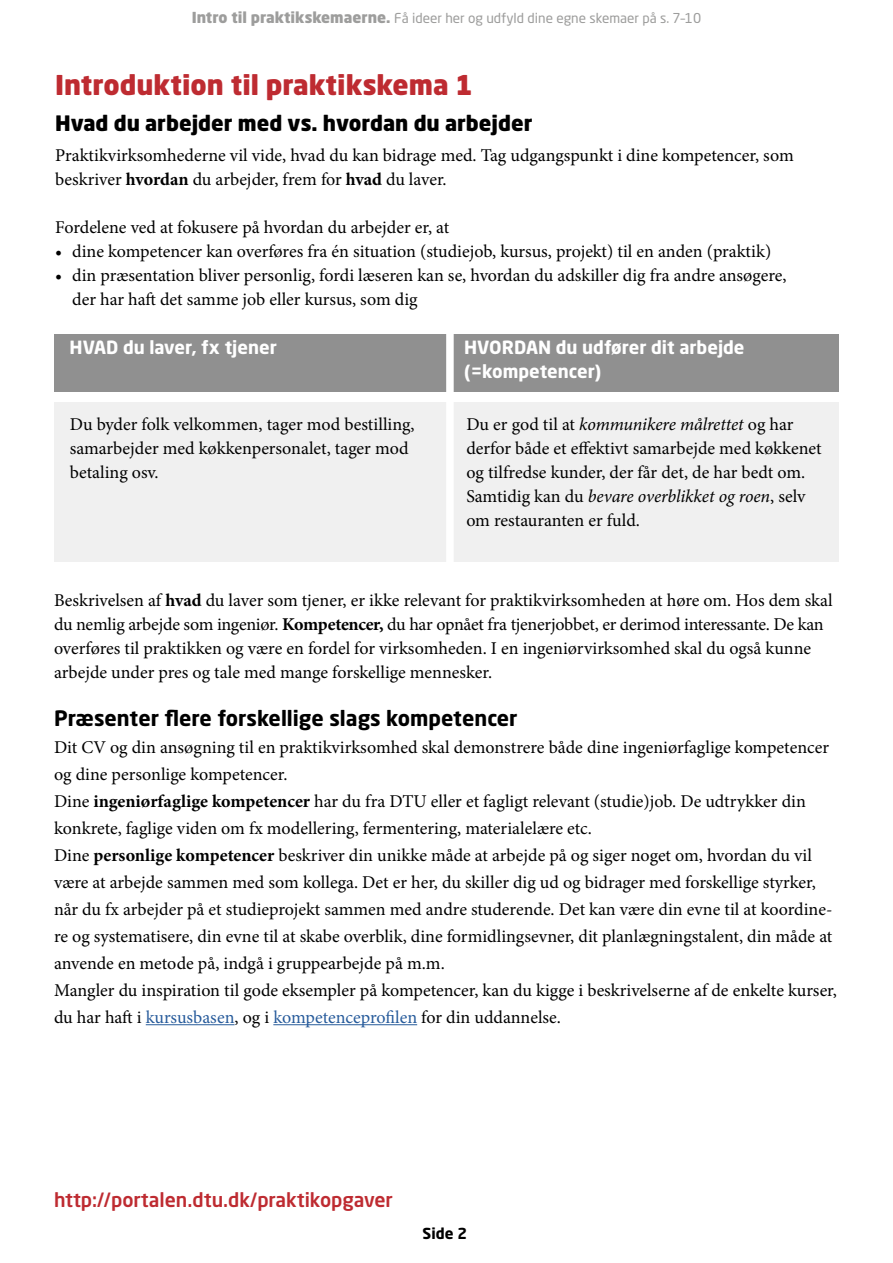
<style>
.page{position:relative;width:893px;height:1263px;background:#fff}
.page>*{position:absolute;margin:0;border:0;box-sizing:border-box;transform-origin:0 0}
.t1{font:900 27px "Neo Sans Std";color:#be2b31}
.t2{font:700 21px "Neo Sans Std";color:#000}
.t3{font:900 21px "Neo Sans Std";color:#000}
.t4{font:500 19.5px "Neo Sans Std";color:#be2b31}
.t5{font:18px/24px "Minion Pro";color:#000}
.t6{font:700 18px/24px "Neo Sans Std";color:#fff}
.t7{font:700 15px "Neo Sans Std";color:#000}
.t8{font:13.5px "Neo Sans Std";color:#9d9d9c}
.s1{font-weight:900;font-size:15px}
.s2{font-weight:700}
.s3{font-style:italic}
.s4{color:#275b9b}
</style>
<div class="page">
<hr style="left:146px;top:1024px;width:89px;height:1px;background:#275b9b">
<hr style="left:273px;top:1024px;width:144px;height:1px;background:#275b9b">
<div style="left:54px;top:335px;width:785px;height:57px;background:#909090"></div>
<div style="left:54px;top:403px;width:785px;height:159px;background:#f0f0f0"></div>
<div style="left:446px;top:325px;width:8px;height:249px;background:#fff"></div>
<p class="t8" style="left:192px;top:10px;width:511px"><span class="s1">Intro til praktikskemaerne.</span> Få ideer her og udfyld dine egne skemaer på s. 7–10</p>
<h1 class="t1" style="left:55px;top:67px;width:420px">Introduktion til praktikskema 1</h1>
<p class="t3" style="left:55px;top:109px;width:479px">Hvad du arbejder med vs. hvordan du arbejder</p>
<p class="t5" style="left:55px;top:143px;width:740px">Praktikvirksomhederne vil vide, hvad du kan bidrage med. Tag udgangspunkt i dine kompetencer, som beskriver <span class="s2">hvordan</span> du arbejder, frem for <span class="s2">hvad</span> du laver.</p>
<p class="t5" style="left:55px;top:215px;width:395px">Fordelene ved at fokusere på hvordan du arbejder er, at</p>
<p class="t5" style="left:55px;top:239px;width:717px">• dine kompetencer kan overføres fra én situation (studiejob, kursus, projekt) til en anden (praktik)</p>
<p class="t5" style="left:72px;top:263px;width:716px;text-indent:-17px">• din præsentation bliver personlig, fordi læseren kan se, hvordan du adskiller dig fra andre ansøgere, der har haft det samme job eller kursus, som dig</p>
<p class="t6" style="left:70px;top:335px;width:209px">HVAD du laver, fx tjener</p>
<p class="t6" style="left:464px;top:335px;width:282px">HVORDAN du udfører dit arbejde (=kompetencer)</p>
<p class="t5" style="left:466px;top:413px;width:357px">Du er god til at <span class="s3">kommunikere målrettet</span> og har derfor både et effektivt samarbejde med køkkenet og tilfredse kunder, der får det, de har bedt om.<br>Samtidig kan du <span class="s3">bevare overblikket og roen</span>, selv om restauranten er fuld.</p>
<p class="t5" style="left:70px;top:413px;width:346px">Du byder folk velkommen, tager mod bestilling, samarbejder med køkkenpersonalet, tager mod betaling osv.</p>
<p class="t5" style="left:54px;top:588px;width:780px">Beskrivelsen af <span class="s2">hvad</span> du laver som tjener, er ikke relevant for praktikvirksomheden at høre om. Hos dem skal du nemlig arbejde som ingeniør. <span class="s2">Kompetencer,</span> du har opnået fra tjenerjobbet, er derimod interessante. De kan overføres til praktikken og være en fordel for virksomheden. I en ingeniørvirksomhed skal du også kunne arbejde under pres og tale med mange forskellige mennesker.</p>
<p class="t2" style="left:54px;top:705px;width:465px">Præsenter flere forskellige slags kompetencer</p>
<p class="t5" style="left:54px;top:734px;width:784px;line-height:27px">Dit CV og din ansøgning til en praktikvirksomhed skal demonstrere både dine ingeniørfaglige kompetencer og dine personlige kompetencer.<br>Dine <span class="s2">ingeniørfaglige kompetencer</span> har du fra DTU eller et fagligt relevant (studie)job. De udtrykker din konkrete, faglige viden om fx modellering, fermentering, materialelære etc.<br>Dine <span class="s2">personlige kompetencer</span> beskriver din unikke måde at arbejde på og siger noget om, hvordan du vil være at arbejde sammen med som kollega. Det er her, du skiller dig ud og bidrager med forskellige styrker, når du fx arbejder på et studieprojekt sammen med andre studerende. Det kan være din evne til at koordine&shy;re og systematisere, din evne til at skabe overblik, dine formidlingsevner, dit planlægningstalent, din måde at anvende en metode på, indgå i gruppearbejde på m.m.<br>Mangler du inspiration til gode eksempler på kompetencer, kan du kigge i beskrivelserne af de enkelte kurser, du har haft i <span class="s4">kursusbasen</span>, og i <span class="s4">kompetenceprofilen</span> for din uddannelse.</p>
<p class="t4" style="left:54px;top:1187px;width:340px">http://portalen.dtu.dk/praktikopgaver</p>
<p class="t7" style="left:423px;top:1224px;width:46px">Side 2</p>
</div>
